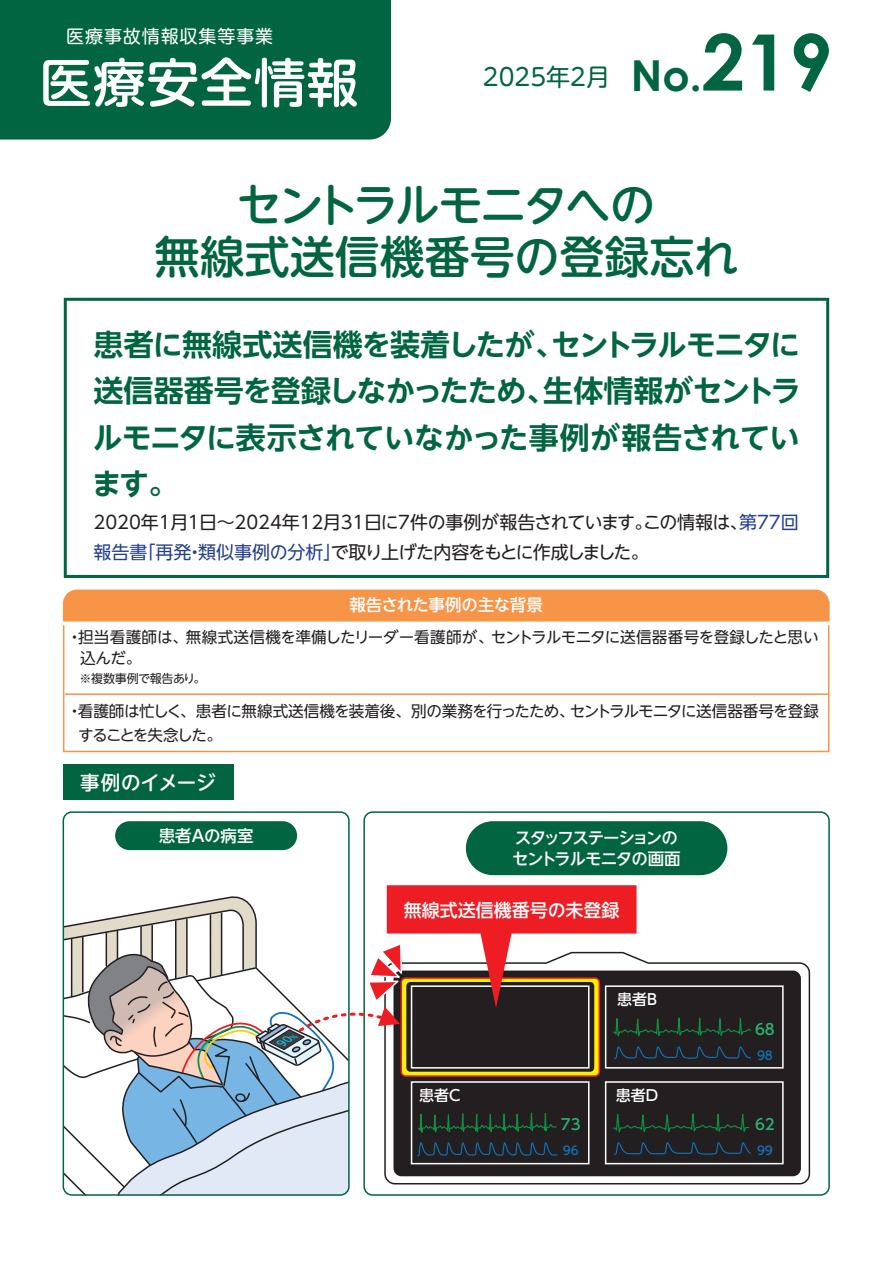
<style>
.page{position:relative;width:893px;height:1263px;background:#fff}
.page>*{position:absolute;margin:0;border:0;box-sizing:border-box;transform-origin:0 0}
.t1{font:500 52.5px "UD Shin M Go Pro";letter-spacing:.02em;color:#fff}
.t2{font:500 45px/52.5px "UD Shin M Go Pro";letter-spacing:-.005em;color:#006540;text-align:center}
.t3{font:700 42.75px "Century Gothic Pro";color:#006540}
.t4{font:700 30px/46.5px "UD Shin Go NT Pr 6 N De";letter-spacing:-.02em;color:#006540;text-align:justify}
.t5{font:24px "UD Shin M Go Pro";color:#006540}
.t6{font:500 19.5px "UD Shin M Go Pro";letter-spacing:-.005em;color:#fff}
.t7{font:18px/30px "UD Shin Go NT Pr 6 N";letter-spacing:-.015em;color:#231f20}
.t8{font:500 18px "UD Shin Go NT Pr 6 N";color:#fff}
.t9{font:18px "UD Shin M Go Pro";letter-spacing:.05em;color:#fff}
.t10{font:500 16.5px/21.5px "UD Shin Go NT Pr 6 N";letter-spacing:-.08em;color:#fff}
.t11{font:500 16.5px "UD Shin Go NT Pr 6 N";letter-spacing:-.025em;color:#fff}
.t12{font:500 16.5px "UD Shin Go NT Pr 6 N";letter-spacing:-.05em;color:#fff}
.t13{font:15.6px/24px "UD Shin Go NT Pr 6 N";letter-spacing:-.035em;color:#231f20}
.t14{font:15.6px/21px "UD Shin Go NT Pr 6 N";letter-spacing:-.015em;color:#231f20}
.t15{font:500 15px "UD Shin Go NT Pr 6 N";color:#fff}
.t16{font:500 15px "UD Shin Go NT Pr 6 N";color:#2bb572}
.t17{font:12px "UD Shin Go NT Pr 6 N";letter-spacing:-.02em;color:#231f20}
.t18{font:500 12px "UD Shin Go NT Pr 6 N";color:#1074bc}
.s1{font-size:78px}
.s2{color:#253f8e}
</style>
<div class="page">
<div style="left:0;top:0;width:391px;height:140px;background:#006540"></div>
<svg style="left:64px;top:298px;width:765px;height:280px"></svg>
<div style="left:63px;top:601px;width:766px;height:151px;border:2px solid #f79447"></div>
<div style="left:63px;top:590px;width:766px;height:31px;background:#f79447"></div>
<svg style="left:63px;top:621px;width:767px;height:4px"></svg>
<hr style="left:65px;top:693px;width:764px;height:2px;background:#f79447">
<div style="left:63px;top:764px;width:170px;height:35px;background:#006540"></div>
<div style="left:115px;top:821px;width:182px;height:29px;background:#006540;border-radius:14px"></div>
<div style="left:466px;top:821px;width:261px;height:54px;background:#006540;border-radius:27px"></div>
<svg style="left:752px;top:962px;width:59px;height:223px"></svg>
<div style="left:605px;top:1081px;width:179px;height:83px;background:#231f20;border:2px solid #fff"></div>
<div style="left:605px;top:985px;width:179px;height:83px;background:#231f20;border:2px solid #fff"></div>
<svg style="left:63px;top:885px;width:689px;height:310px"></svg>
<p class="t9" style="left:66px;top:22px;width:209px">医療事故情報収集等事業</p>
<h1 class="t1" style="left:39px;top:40px;width:321px">医療安全情報</h1>
<h3 class="t5" style="left:483px;top:58px;width:129px">2025年2月</h3>
<h3 class="t3" style="left:631px;top:48px;width:203px">No.<span class="s1">219</span></h3>
<h2 class="t2" style="left:155px;top:176px;width:586px">セントラルモニタへの<br>無線式送信機番号の登録忘れ</h2>
<h3 class="t4" style="left:92px;top:320px;width:710px">患者に無線式送信機を装着したが、セントラルモニタに送信器番号を登録しなかったため、生体情報がセントラルモニタに表示されていなかった事例が報告されています。</h3>
<p class="t7" style="left:94px;top:507px;width:707px">2020年1月1日～2024年12月31日に7件の事例が報告されています。この情報は、<span class="s2">第77回報告書「再発・類似事例の分析」</span>で取り上げた内容をもとに作成しました。</p>
<p class="t11" style="left:349px;top:591px;width:195px">報告された事例の主な背景</p>
<p class="t14" style="left:80px;top:626px;width:740px;text-indent:-13px">・担当看護師は、無線式送信機を準備したリーダー看護師が、セントラルモニタに送信器番号を登録したと思い込んだ。</p>
<p class="t17" style="left:79px;top:669px;width:127px">※複数事例で報告あり。</p>
<p class="t13" style="left:78px;top:699px;width:743px;text-indent:-11px">・看護師は忙しく、患者に無線式送信機を装着後、別の業務を行ったため、セントラルモニタに送信器番号を登録することを失念した。</p>
<p class="t6" style="left:80px;top:767px;width:137px">事例のイメージ</p>
<p class="t12" style="left:159px;top:822px;width:96px">患者Aの病室</p>
<p class="t10" style="left:512px;top:826px;width:170px">スタッフステーションのセントラルモニタの画面</p>
<p class="t8" style="left:404px;top:896px;width:217px">無線式送信機番号の未登録</p>
<p class="t15" style="left:419px;top:1083px;width:43px">患者C</p>
<p class="t16" style="left:561px;top:1112px;width:21px">73</p>
<p class="t18" style="left:563px;top:1141px;width:17px">96</p>
<p class="t15" style="left:617px;top:987px;width:41px">患者B</p>
<p class="t15" style="left:616px;top:1083px;width:44px">患者D</p>
<p class="t16" style="left:755px;top:1017px;width:21px">68</p>
<p class="t18" style="left:757px;top:1045px;width:17px">98</p>
<p class="t16" style="left:755px;top:1112px;width:21px">62</p>
<p class="t18" style="left:757px;top:1141px;width:17px">99</p>
</div>
